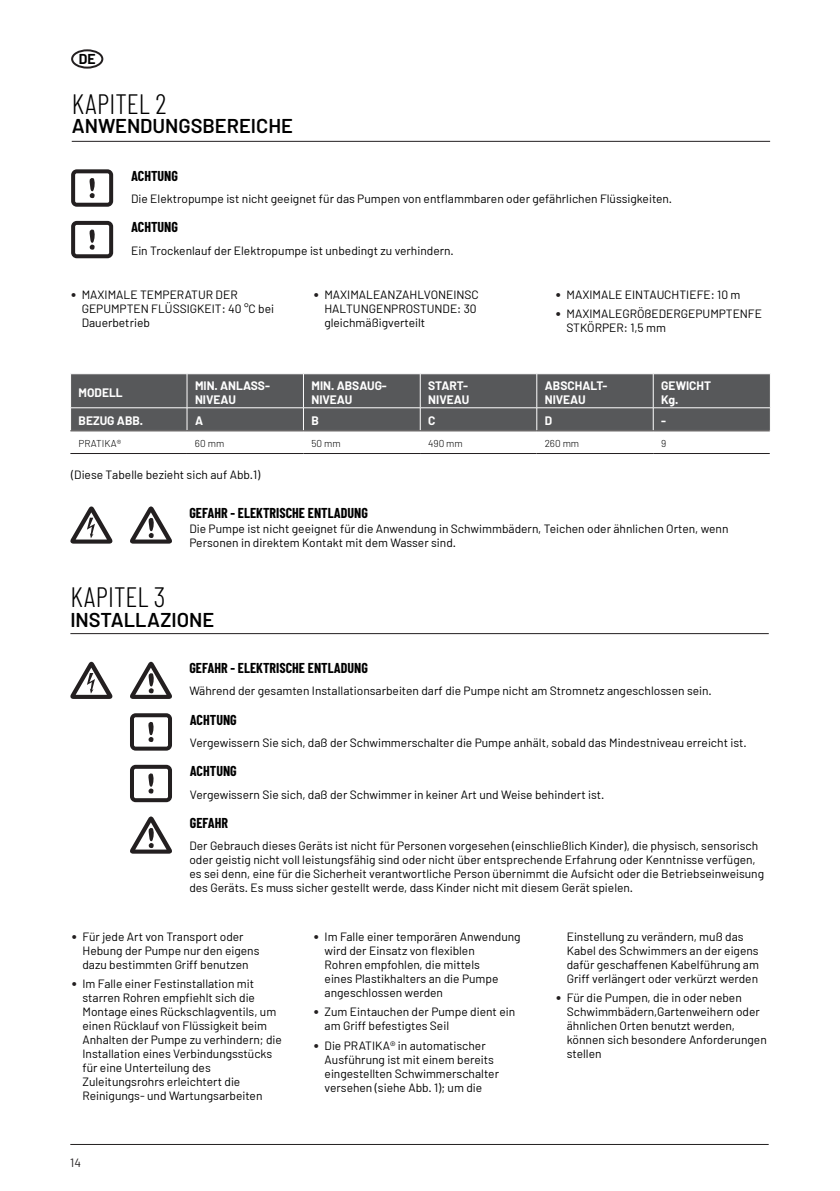
<style>
.page{position:relative;width:840px;height:1191px;background:#fff}
.page>*{position:absolute;margin:0;border:0;box-sizing:border-box;transform-origin:0 0}
.t1{font:300 28px "Barlow Condensed";color:#000}
.t2{font:600 20px "Barlow";color:#000}
.t3{font:700 14px "Barlow Condensed";color:#000}
.t4{font:700 14px "Barlow";color:#000}
.t5{font:12px/14px "Barlow";color:#000}
.t6{font:700 12px/14.4px "Barlow";color:#fff}
.t7{font:12px "Barlow";color:#231f20}
.t8{font:300 10px "Barlow";color:#000}
.s1{font-family:"DIN Pro";color:#231f20}
</style>
<div class="page">
<hr style="left:70px;top:1144px;width:698px;height:1px;background:#231f20">
<hr style="left:70px;top:633px;width:698px;height:1px;background:#231f20">
<svg style="left:130px;top:816px;width:42px;height:37px"></svg>
<svg style="left:71px;top:169px;width:42px;height:38px"></svg>
<svg style="left:71px;top:221px;width:42px;height:37px"></svg>
<svg style="left:130px;top:661px;width:42px;height:38px"></svg>
<svg style="left:130px;top:506px;width:42px;height:37px"></svg>
<svg style="left:70px;top:661px;width:43px;height:38px"></svg>
<svg style="left:70px;top:506px;width:43px;height:37px"></svg>
<hr style="left:72px;top:141px;width:697px;height:1px;background:#231f20">
<svg style="left:130px;top:713px;width:42px;height:37px"></svg>
<svg style="left:130px;top:765px;width:42px;height:37px"></svg>
<svg style="left:70px;top:374px;width:700px;height:58px;background:#5d5e60"></svg>
<hr style="left:70px;top:430px;width:117px;height:1px;background:#231f20">
<hr style="left:187px;top:430px;width:116px;height:1px;background:#231f20">
<hr style="left:303px;top:430px;width:117px;height:1px;background:#231f20">
<hr style="left:420px;top:430px;width:116px;height:1px;background:#231f20">
<hr style="left:536px;top:430px;width:116px;height:1px;background:#231f20">
<hr style="left:652px;top:430px;width:117px;height:1px;background:#231f20">
<hr style="left:70px;top:453px;width:117px;height:1px;background:#231f20">
<hr style="left:187px;top:453px;width:116px;height:1px;background:#231f20">
<hr style="left:303px;top:453px;width:117px;height:1px;background:#231f20">
<hr style="left:420px;top:453px;width:116px;height:1px;background:#231f20">
<hr style="left:536px;top:453px;width:116px;height:1px;background:#231f20">
<hr style="left:652px;top:453px;width:117px;height:1px;background:#231f20">
<div style="left:71px;top:49px;width:32px;height:20px;border:2px solid #231f20;border-radius:50%"></div>
<p class="t4" style="left:79px;top:51px;width:18px">DE</p>
<h1 class="t1" style="left:72px;top:87px;width:96px">KAPITEL 2</h1>
<h2 class="t2" style="left:72px;top:114px;width:222px">ANWENDUNGSBEREICHE</h2>
<p class="t3" style="left:131px;top:167px;width:48px">ACHTUNG</p>
<p class="t5" style="left:131px;top:191px;width:542px">Die Elektropumpe ist nicht geeignet für das Pumpen von entflammbaren oder gefährlichen Flüssigkeiten.</p>
<p class="t3" style="left:131px;top:219px;width:48px">ACHTUNG</p>
<p class="t5" style="left:131px;top:243px;width:324px">Ein Trockenlauf der Elektropumpe ist unbedingt zu verhindern.</p>
<p class="t5" style="left:82px;top:287px;width:194px;text-indent:-11px"><span class="s1">•</span> MAXIMALE TEMPERATUR DER<br>GEPUMPTEN FLÜSSIGKEIT: 40 °C bei<br>Dauerbetrieb</p>
<p class="t5" style="left:324px;top:287px;width:156px;text-indent:-11px"><span class="s1">•</span> MAXIMALEANZAHLVONEINSC<br>HALTUNGENPROSTUNDE: 30 gleichmäßigverteilt</p>
<p class="t5" style="left:555px;top:287px;width:187px"><span class="s1">•</span> MAXIMALE EINTAUCHTIEFE: 10 m</p>
<p class="t5" style="left:566px;top:307px;width:197px;text-indent:-11px"><span class="s1">•</span> MAXIMALEGRÖßEDERGEPUMPTENFE<br>STKÖRPER: 1,5 mm</p>
<p class="t6" style="left:79px;top:385px;width:46px">MODELL</p>
<p class="t6" style="left:195px;top:378px;width:76px">MIN. ANLASS-<br>NIVEAU</p>
<p class="t6" style="left:311px;top:378px;width:77px">MIN. ABSAUG-<br>NIVEAU</p>
<p class="t6" style="left:428px;top:378px;width:42px">START-<br>NIVEAU</p>
<p class="t6" style="left:544px;top:378px;width:64px">ABSCHALT-<br>NIVEAU</p>
<p class="t6" style="left:661px;top:378px;width:51px">GEWICHT<br>Kg.</p>
<p class="t6" style="left:79px;top:413px;width:66px">BEZUG ABB.</p>
<p class="t6" style="left:195px;top:413px;width:10px">A</p>
<p class="t6" style="left:311px;top:413px;width:9px">B</p>
<p class="t6" style="left:428px;top:413px;width:9px">C</p>
<p class="t6" style="left:544px;top:413px;width:9px">D</p>
<p class="t6" style="left:661px;top:413px;width:6px">-</p>
<p class="t8" style="left:78px;top:437px;width:44px">PRATIKA®</p>
<p class="t8" style="left:195px;top:437px;width:31px">60 mm</p>
<p class="t8" style="left:311px;top:437px;width:31px">50 mm</p>
<p class="t8" style="left:428px;top:437px;width:36px">490 mm</p>
<p class="t8" style="left:544px;top:437px;width:36px">260 mm</p>
<p class="t8" style="left:660px;top:437px;width:7px">9</p>
<p class="t5" style="left:71px;top:468px;width:191px">(Diese Tabelle bezieht sich auf Abb.1)</p>
<p class="t3" style="left:189px;top:504px;width:180px">GEFAHR - ELEKTRISCHE ENTLADUNG</p>
<h1 class="t1" style="left:70px;top:579px;width:97px">KAPITEL 3</h1>
<p class="t5" style="left:189px;top:521px;width:540px">Die Pumpe ist nicht geeignet für die Anwendung in Schwimmbädern, Teichen oder ähnlichen Orten, wenn<br>Personen in direktem Kontakt mit dem Wasser sind.</p>
<h2 class="t2" style="left:70px;top:607px;width:145px">INSTALLAZIONE</h2>
<p class="t3" style="left:189px;top:659px;width:180px">GEFAHR - ELEKTRISCHE ENTLADUNG</p>
<p class="t5" style="left:189px;top:683px;width:523px">Während der gesamten Installationsarbeiten darf die Pumpe nicht am Stromnetz angeschlossen sein.</p>
<p class="t3" style="left:190px;top:711px;width:48px">ACHTUNG</p>
<p class="t5" style="left:190px;top:735px;width:558px">Vergewissern Sie sich, daß der Schwimmerschalter die Pumpe anhält, sobald das Mindestniveau erreicht ist.</p>
<p class="t3" style="left:190px;top:762px;width:48px">ACHTUNG</p>
<p class="t5" style="left:190px;top:787px;width:416px">Vergewissern Sie sich, daß der Schwimmer in keiner Art und Weise behindert ist.</p>
<p class="t3" style="left:190px;top:814px;width:40px">GEFAHR</p>
<p class="t5" style="left:189px;top:838px;width:576px">Der Gebrauch dieses Geräts ist nicht für Personen vorgesehen (einschließlich Kinder), die physisch, sensorisch oder geistig nicht voll leistungsfähig sind oder nicht über entsprechende Erfahrung oder Kenntnisse verfügen, es sei denn, eine für die Sicherheit verantwortliche Person übernimmt die Aufsicht oder die Betriebseinweisung des Geräts. Es muss sicher gestellt werde, dass Kinder nicht mit diesem Gerät spielen.</p>
<p class="t5" style="left:82px;top:929px;width:178px;text-indent:-11px"><span class="s1">•</span> Für jede Art von Transport oder<br>Hebung der Pumpe nur den eigens dazu bestimmten Griff benutzen</p>
<p class="t5" style="left:82px;top:976px;width:201px;text-indent:-11px"><span class="s1">•</span> Im Falle einer Festinstallation mit starren Rohren empfiehlt sich die Montage eines Rückschlagventils, um einen Rücklauf von Flüssigkeit beim Anhalten der Pumpe zu verhindern; die Installation eines Verbindungsstücks für eine Unterteilung des Zuleitungsrohrs erleichtert die Reinigungs- und Wartungsarbeiten</p>
<p class="t7" style="left:70px;top:1154px;width:12px">14</p>
<p class="t5" style="left:324px;top:929px;width:197px;text-indent:-11px"><span class="s1">•</span> Im Falle einer temporären Anwendung wird der Einsatz von flexiblen<br>Rohren empfohlen, die mittels<br>eines Plastikhalters an die Pumpe angeschlossen werden</p>
<p class="t5" style="left:324px;top:1004px;width:192px;text-indent:-11px"><span class="s1">•</span> Zum Eintauchen der Pumpe dient ein am Griff befestigtes Seil</p>
<p class="t5" style="left:324px;top:1038px;width:176px;text-indent:-11px"><span class="s1">•</span> Die PRATIKA® in automatischer<br>Ausführung ist mit einem bereits eingestellten Schwimmerschalter versehen (siehe Abb. 1); um die</p>
<p class="t5" style="left:566px;top:929px;width:194px">Einstellung zu verändern, muß das Kabel des Schwimmers an der eigens dafür geschaffenen Kabelführung am Griff verlängert oder verkürzt werden</p>
<p class="t5" style="left:566px;top:990px;width:201px;text-indent:-11px"><span class="s1">•</span> Für die Pumpen, die in oder neben<br>Schwimmbädern,Gartenweihern oder ähnlichen Orten benutzt werden, können sich besondere Anforderungen stellen</p>
</div>
